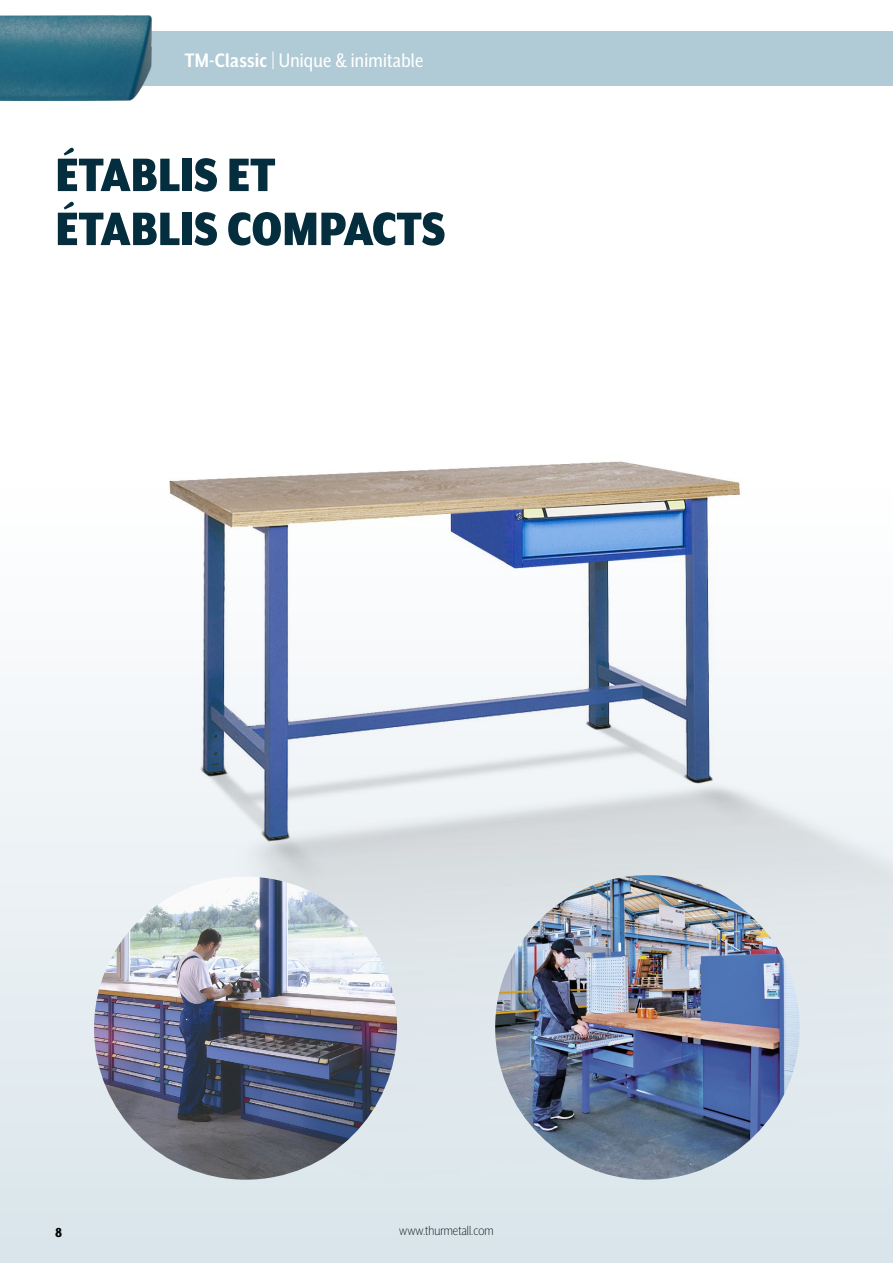
<style>
.page{position:relative;width:893px;height:1263px;background:#fff}
.page>*{position:absolute;margin:0;border:0;box-sizing:border-box;transform-origin:0 0}
.t1{font:900 54px/54px "Mr Eaves XL San Nar OT";color:#042d3d}
.t2{font:22.5px "Mr Eaves XL San Nar OT";letter-spacing:.01em;color:#fff}
.t3{font:300 15px "Mr Eaves XL San Nar OT";color:#000}
.t4{font:800 15px "Mr Eaves XL San Nar OT";color:#000}
.s1{font-weight:700}
</style>
<div class="page">
<div style="left:0;top:479px;width:893px;height:784px;background:#dbe6ec"></div>
<img style="left:0;top:15px;width:893px;height:1165px">
<div style="left:0;top:32px;width:893px;height:54px;background:#b0cad6"></div>
<img style="left:0;top:16px;width:152px;height:85px">
<img style="left:495px;top:875px;width:305px;height:305px;border-radius:152px">
<img style="left:94px;top:877px;width:303px;height:303px;border-radius:151px">
<p class="t2" style="left:185px;top:48px;width:240px"><span class="s1">TM-Classic</span> | Unique &amp; inimitable</p>
<h1 class="t1" style="left:55px;top:147px;width:392px">ÉTABLIS ET<br>ÉTABLIS COMPACTS</h1>
<p class="t4" style="left:55px;top:1224px;width:9px">8</p>
<p class="t3" style="left:399px;top:1223px;width:96px">www.thurmetall.com</p>
</div>
